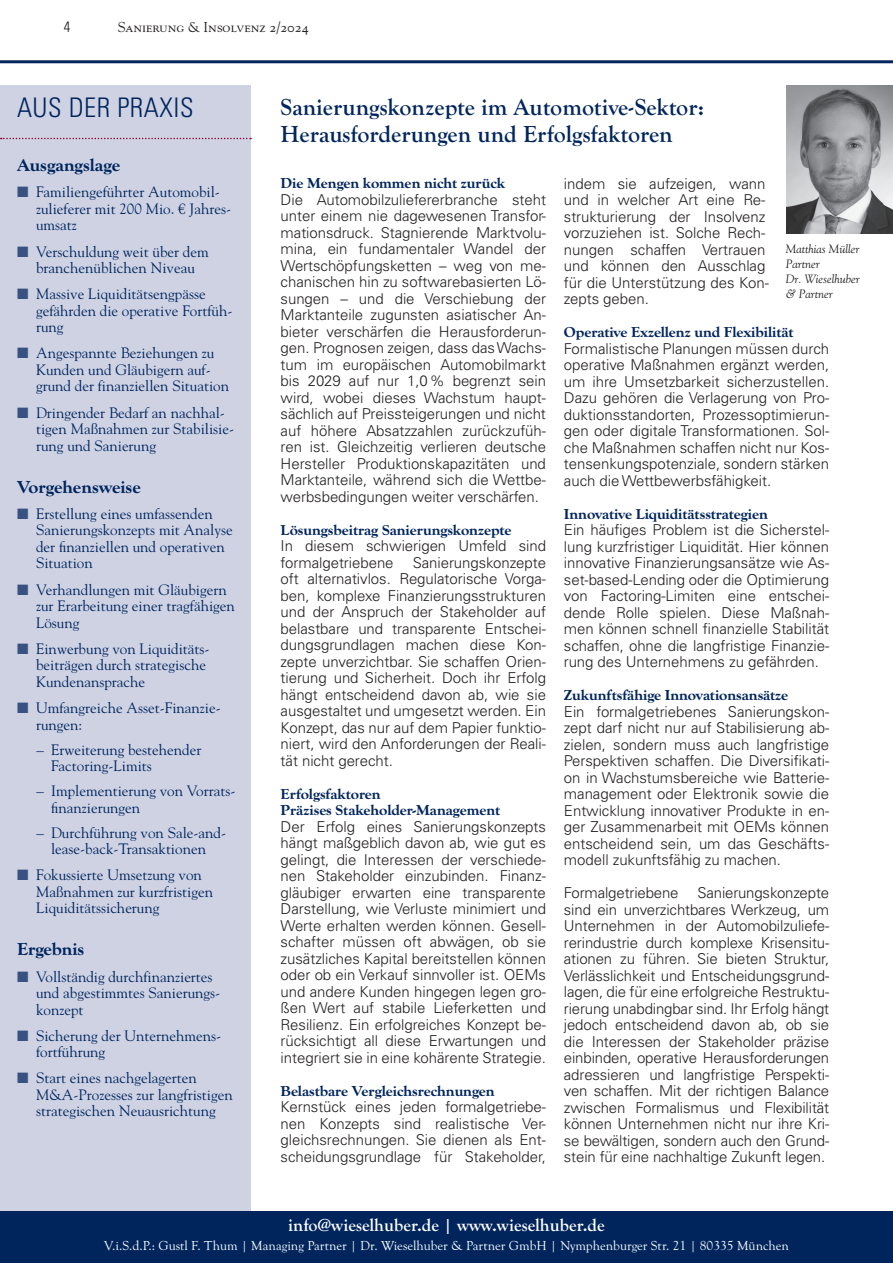
<style>
.page{position:relative;width:893px;height:1263px;background:#fff}
.page>*{position:absolute;margin:0;border:0;box-sizing:border-box;transform-origin:0 0}
.t1{font:300 condensed 27px "Univers LT Pro";letter-spacing:.02em;color:#00255d}
.t2{font:700 24px/27px "Goudy Old Sty";color:#00255d}
.t3{font:700 18px "Goudy Old Sty";color:#fff}
.t4{font:700 expanded 18px "Goudy Old Sty";color:#00255d}
.t5{font:300 15px/16.5px "Univers LT Pro 45";letter-spacing:-.005em;color:#231f20;text-align:justify}
.t6{font:15px/16.5px "Goudy Std";color:#00255d}
.t7{font:700 expanded 15px/16.5px "Goudy Old Sty";letter-spacing:-.005em;color:#00255d}
.t8{font:300 condensed 15px "Univers LT Pro";color:#231f20}
.t9{font:14.25px "Goudy SC";color:#231f20}
.t10{font:13.5px "Goudy Old Sty";color:#fff}
.t11{font:italic 12px/15px "Goudy Std";color:#231f20}
.s1{color:#385181}
</style>
<div class="page">
<div style="left:0;top:85px;width:251px;height:1153px;background:#ced2e3"></div>
<div style="left:0;top:1212px;width:893px;height:51px;background:#00255d"></div>
<hr style="left:0;top:60px;width:893px;height:3px;background:#00255d">
<svg style="left:1px;top:138px;width:250px;height:1px"></svg>
<img style="left:787px;top:85px;width:106px;height:149px">
<p class="t8" style="left:64px;top:17px;width:8px">4</p>
<p class="t9" style="left:118px;top:19px;width:193px">Sanierung &amp; Insolvenz 2/2024</p>
<h1 class="t1" style="left:17px;top:90px;width:178px">AUS DER PRAXIS</h1>
<p class="t4" style="left:17px;top:155px;width:105px">Ausgangslage</p>
<p class="t6" style="left:36px;top:184px;width:196px;text-indent:-19px"><span class="s1">■</span> Familiengeführter Automobil&shy;zulieferer mit 200 Mio. € Jahres&shy;umsatz</p>
<p class="t6" style="left:17px;top:243px;width:193px;text-align:center"><span class="s1">■</span> Verschuldung weit über dem branchenüblichen Niveau</p>
<p class="t6" style="left:36px;top:286px;width:198px;text-indent:-19px"><span class="s1">■</span> Massive Liquiditätsengpässe gefährden die operative Fortfüh&shy;rung</p>
<p class="t6" style="left:36px;top:345px;width:194px;text-indent:-19px"><span class="s1">■</span> Angespannte Beziehungen zu<br>Kunden und Gläubigern auf&shy;grund der finanziellen Situation</p>
<p class="t6" style="left:36px;top:404px;width:199px;text-indent:-19px"><span class="s1">■</span> Dringender Bedarf an nachhal&shy;tigen Maßnahmen zur Stabilisie&shy;rung und Sanierung</p>
<p class="t4" style="left:17px;top:477px;width:125px">Vorgehensweise</p>
<p class="t6" style="left:36px;top:505px;width:198px;text-indent:-19px"><span class="s1">■</span> Erstellung eines umfassenden<br>Sanierungskonzepts mit Analyse der finanziellen und operativen<br>Situation</p>
<p class="t6" style="left:36px;top:581px;width:200px;text-indent:-19px"><span class="s1">■</span> Verhandlungen mit Gläubigern zur Erarbeitung einer tragfähigen<br>Lösung</p>
<p class="t6" style="left:36px;top:640px;width:175px;text-indent:-19px"><span class="s1">■</span> Einwerbung von Liquiditäts&shy;beiträgen durch strategische<br>Kundenansprache</p>
<p class="t6" style="left:36px;top:699px;width:186px;text-indent:-19px"><span class="s1">■</span> Umfangreiche Asset-Finanzie&shy;rungen:</p>
<p class="t6" style="left:51px;top:741px;width:152px;text-indent:-15px">– Erweiterung bestehender<br>Factoring-Limits</p>
<p class="t6" style="left:51px;top:782px;width:186px;text-indent:-15px">– Implementierung von Vorrats&shy;finanzierungen</p>
<p class="t6" style="left:37px;top:824px;width:191px;text-align:center">– Durchführung von Sale-and&shy;lease-back-Transaktionen</p>
<p class="t6" style="left:36px;top:867px;width:178px;text-indent:-19px"><span class="s1">■</span> Fokussierte Umsetzung von<br>Maßnahmen zur kurzfristigen<br>Liquiditätssicherung</p>
<p class="t4" style="left:17px;top:939px;width:69px">Ergebnis</p>
<p class="t6" style="left:36px;top:968px;width:186px;text-indent:-19px"><span class="s1">■</span> Vollständig durchfinanziertes und abgestimmtes Sanierungs&shy;konzept</p>
<p class="t6" style="left:36px;top:1027px;width:186px;text-indent:-19px"><span class="s1">■</span> Sicherung der Unternehmens&shy;fortführung</p>
<p class="t6" style="left:36px;top:1070px;width:198px;text-indent:-19px"><span class="s1">■</span> Start eines nachgelagerten<br>M&amp;A-Prozesses zur langfristigen strategischen Neuausrichtung</p>
<h2 class="t2" style="left:281px;top:94px;width:425px">Sanierungskonzepte im Automotive-Sektor:<br>Herausforderungen und Erfolgsfaktoren</h2>
<p class="t7" style="left:281px;top:175px;width:226px">Die Mengen kommen nicht zurück</p>
<p class="t5" style="left:281px;top:191px;width:267px">Die Automobilzuliefererbranche steht unter einem nie dagewesenen Transfor&shy;mationsdruck. Stagnierende Marktvolu&shy;mina, ein fundamentaler Wandel der Wertschöpfungsketten – weg von me&shy;chanischen hin zu softwarebasierten Lö&shy;sungen – und die Verschiebung der Marktanteile zugunsten asiatischer An&shy;bieter verschärfen die Herausforderun&shy;gen. Prognosen zeigen, dass das Wachs&shy;tum im europäischen Automobilmarkt bis 2029 auf nur 1,0% begrenzt sein wird, wobei dieses Wachstum haupt&shy;sächlich auf Preissteigerungen und nicht auf höhere Absatzzahlen zurückzufüh&shy;ren ist. Gleichzeitig verlieren deutsche Hersteller Produktionskapazitäten und Marktanteile, während sich die Wettbe&shy;werbsbedingungen weiter verschärfen.</p>
<p class="t7" style="left:281px;top:522px;width:233px">Lösungsbeitrag Sanierungskonzepte</p>
<p class="t5" style="left:281px;top:537px;width:267px">In diesem schwierigen Umfeld sind formalgetriebene</p>
<p class="t5" style="left:281px;top:554px;width:267px;text-indent:132px">Sanierungskonzepte oft alternativlos. Regulatorische Vorga&shy;ben, komplexe Finanzierungsstrukturen und der Anspruch der Stakeholder auf belastbare und transparente Entschei&shy;dungsgrundlagen machen diese Kon&shy;zepte unverzichtbar. Sie schaffen Orien&shy;tierung und Sicherheit. Doch ihr Erfolg hängt entscheidend davon ab, wie sie ausgestaltet und umgesetzt werden. Ein Konzept, das nur auf dem Papier funktio&shy;niert, wird den Anforderungen der Reali&shy;tät nicht gerecht.</p>
<p class="t7" style="left:281px;top:786px;width:221px">Erfolgsfaktoren<br>Präzises Stakeholder-Management</p>
<p class="t5" style="left:281px;top:818px;width:267px">Der Erfolg eines Sanierungskonzepts hängt maßgeblich davon ab, wie gut es gelingt, die Interessen der verschiede&shy;nen Stakeholder einzubinden. Finanz&shy;gläubiger erwarten eine transparente Darstellung, wie Verluste minimiert und Werte erhalten werden können. Gesell&shy;schafter müssen oft abwägen, ob sie zusätzliches Kapital bereitstellen können oder ob ein Verkauf sinnvoller ist. OEMs und andere Kunden hingegen legen gro&shy;ßen Wert auf stabile Lieferketten und Resilienz. Ein erfolgreiches Konzept be&shy;rücksichtigt all diese Erwartungen und integriert sie in eine kohärente Strategie.</p>
<p class="t7" style="left:281px;top:1083px;width:216px">Belastbare Vergleichsrechnungen</p>
<p class="t5" style="left:281px;top:1098px;width:267px">Kernstück eines jeden formalgetriebe&shy;nen Konzepts sind realistische Ver&shy;gleichsrechnungen. Sie dienen als Ent&shy;scheidungsgrundlage für Stakeholder,</p>
<p class="t5" style="left:564px;top:175px;width:206px;text-align:left">indem sie aufzeigen, wann und in welcher Art eine Re&shy;strukturierung der Insolvenz vorzuziehen ist. Solche Rech&shy;nungen schaffen Vertrauen und können den Ausschlag für die Unterstützung des Kon&shy;zepts geben.</p>
<p class="t7" style="left:564px;top:324px;width:231px">Operative Exzellenz und Flexibilität</p>
<p class="t5" style="left:564px;top:340px;width:267px">Formalistische Planungen müssen durch operative Maßnahmen ergänzt werden, um ihre Umsetzbarkeit sicherzustellen.<br>Dazu gehören die Verlagerung von Pro&shy;duktionsstandorten, Prozessoptimierun&shy;gen oder digitale Transformationen. Sol&shy;che Maßnahmen schaffen nicht nur Kos&shy;tensenkungspotenziale, sondern stärken auch die Wettbewerbsfähigkeit.</p>
<p class="t7" style="left:564px;top:506px;width:205px">Innovative Liquiditätsstrategien</p>
<p class="t5" style="left:564px;top:521px;width:267px">Ein häufiges Problem ist die Sicherstel&shy;lung kurzfristiger Liquidität. Hier können innovative Finanzierungsansätze wie As&shy;set-based-Lending oder die Optimierung von Factoring-Limiten eine entschei&shy;dende Rolle spielen. Diese Maßnah&shy;men können schnell finanzielle Stabilität schaffen, ohne die langfristige Finanzie&shy;rung des Unternehmens zu gefährden.</p>
<p class="t7" style="left:564px;top:687px;width:226px">Zukunftsfähige Innovationsansätze</p>
<p class="t5" style="left:564px;top:703px;width:267px">Ein formalgetriebenes Sanierungskon&shy;zept darf nicht nur auf Stabilisierung ab&shy;zielen, sondern muss auch langfristige Perspektiven schaffen. Die Diversifikati&shy;on in Wachstumsbereiche wie Batterie&shy;management oder Elektronik sowie die Entwicklung innovativer Produkte in en&shy;ger Zusammenarbeit mit OEMs können entscheidend sein, um das Geschäfts&shy;modell zukunftsfähig zu machen.</p>
<p class="t5" style="left:564px;top:884px;width:116px">Formalgetriebene</p>
<p class="t11" style="left:786px;top:242px;width:76px">Matthias Müller<br>Partner<br>Dr. Wieselhuber &amp; Partner</p>
<p class="t5" style="left:564px;top:884px;width:267px;text-indent:134px">Sanierungskonzepte sind ein unverzichtbares Werkzeug, um Unternehmen in der Automobilzuliefe&shy;rerindustrie durch komplexe Krisensitu&shy;ationen zu führen. Sie bieten Struktur, Verlässlichkeit und Entscheidungsgrund&shy;lagen, die für eine erfolgreiche Restruktu&shy;rierung unabdingbar sind. Ihr Erfolg hängt jedoch entscheidend davon ab, ob sie die Interessen der Stakeholder präzise einbinden, operative Herausforderungen adressieren und langfristige Perspekti&shy;ven schaffen. Mit der richtigen Balance zwischen Formalismus und Flexibilität können Unternehmen nicht nur ihre Kri&shy;se bewältigen, sondern auch den Grund&shy;stein für eine nachhaltige Zukunft legen.</p>
<p class="t3" style="left:288px;top:1215px;width:318px">info@wieselhuber.de | www.wieselhuber.de</p>
<p class="t10" style="left:104px;top:1238px;width:686px">V.i.S.d.P.: Gustl F. Thum | Managing Partner | Dr. Wieselhuber &amp; Partner GmbH | Nymphenburger Str. 21 | 80335 München</p>
</div>
